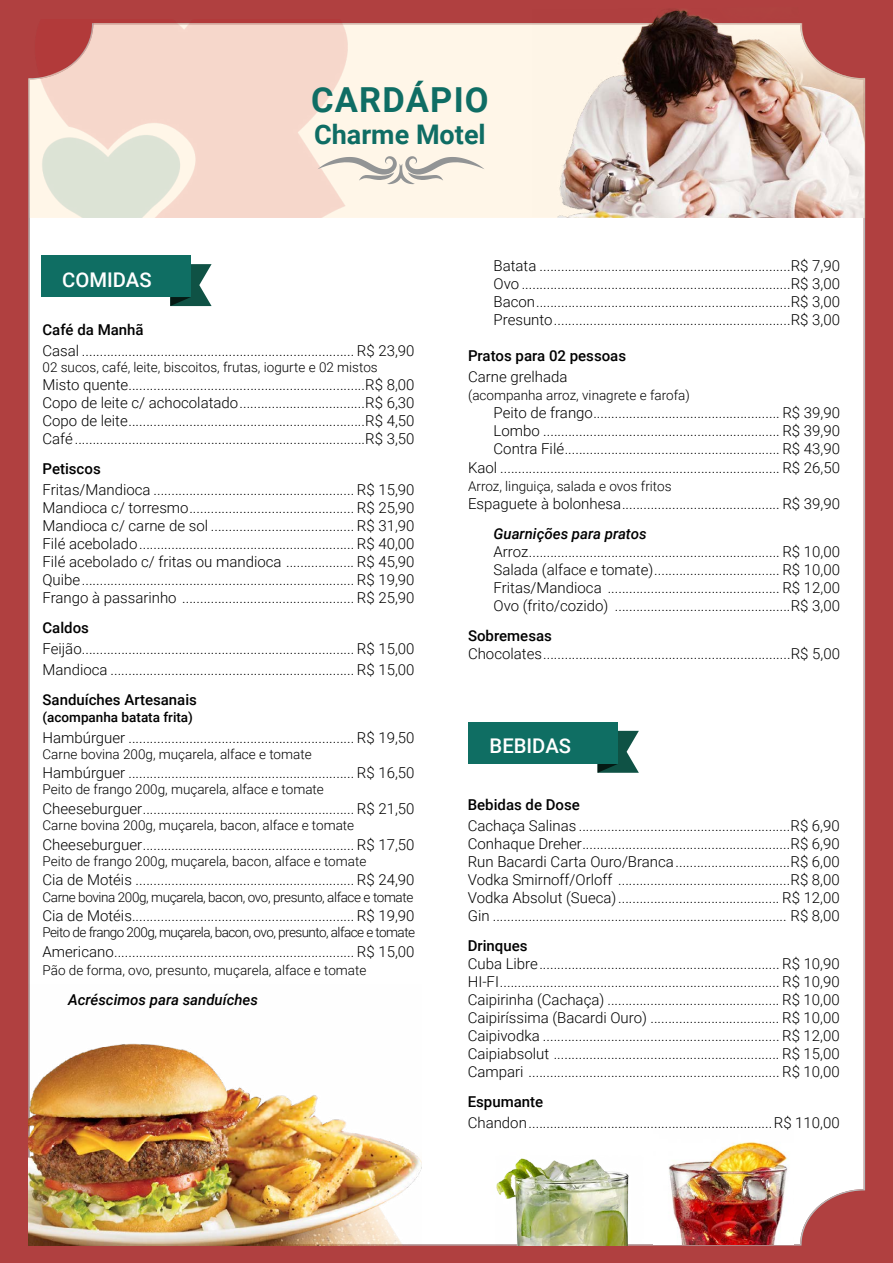
<style>
.page{position:relative;width:893px;height:1263px;background:#b04040}
.page>*{position:absolute;margin:0;border:0;box-sizing:border-box;transform-origin:0 0}
.t1{font:700 34.5px "Roboto";letter-spacing:.035em;color:#0f6d64}
.t2{font:700 27px "Roboto";color:#0f6d64}
.t3{font:500 20.25px "Roboto";color:#fff}
.t4{font:300 15px/18px "Roboto";color:#000;text-align:justify}
.t5{font:500 15px "Roboto";color:#000}
.t6{font:italic 500 15px "Roboto";color:#000}
.t7{font:300 13.5px "Roboto";color:#000}
.t8{font:300 13.5px "Roboto";letter-spacing:-.04em;color:#000}
.t9{font:300 13.5px "Roboto";letter-spacing:-.03em;color:#000}
.t10{font:500 13.5px "Roboto";color:#000}
</style>
<div class="page">
<div style="left:28px;top:218px;width:837px;height:1027px;background:#fff"></div>
<img style="left:653px;top:1127px;width:140px;height:117px">
<img style="left:484px;top:1144px;width:166px;height:101px">
<svg style="left:598px;top:731px;width:41px;height:42px"></svg>
<div style="left:468px;top:722px;width:150px;height:42px;background:#0f6e63"></div>
<svg style="left:170px;top:264px;width:42px;height:42px"></svg>
<div style="left:41px;top:255px;width:150px;height:42px;background:#0f6e63"></div>
<div style="left:368px;top:23px;width:164px;height:195px;background:#fff6e8"></div>
<img style="left:532px;top:8px;width:333px;height:210px">
<img style="left:28px;top:23px;width:340px;height:195px">
<svg style="left:317px;top:156px;width:168px;height:28px;background:#e2dbd1"></svg>
<img style="left:28px;top:984px;width:394px;height:261px">
<h1 class="t1" style="left:311px;top:76px;width:179px">Cardápio</h1>
<h2 class="t2" style="left:314px;top:116px;width:173px">Charme Motel</h2>
<h3 class="t3" style="left:62px;top:265px;width:91px">COMIDAS</h3>
<p class="t5" style="left:43px;top:319px;width:103px">Café da Manhã</p>
<p class="t4" style="left:43px;top:341px;width:373px">Casal ............................................................................ R$ 23,90</p>
<p class="t7" style="left:43px;top:358px;width:337px">02 sucos, café, leite, biscoitos, frutas, iogurte e 02 mistos</p>
<p class="t4" style="left:43px;top:375px;width:373px">Misto quente..................................................................R$ 8,00<br>Copo de leite c/ achocolatado...................................R$ 6,30<br>Copo de leite..................................................................R$ 4,50<br>Café.................................................................................R$ 3,50</p>
<p class="t5" style="left:43px;top:458px;width:60px">Petiscos</p>
<p class="t4" style="left:43px;top:480px;width:373px">Fritas/Mandioca ........................................................ R$ 15,90<br>Mandioca c/ torresmo.............................................. R$ 25,90<br>Mandioca c/ carne de sol ........................................ R$ 31,90<br>Filé acebolado............................................................ R$ 40,00<br>Filé acebolado c/ fritas ou mandioca ................... R$ 45,90<br>Quibe............................................................................ R$ 19,90<br>Frango à passarinho ................................................ R$ 25,90</p>
<p class="t5" style="left:42px;top:617px;width:48px">Caldos</p>
<p class="t4" style="left:42px;top:638px;width:373px;line-height:21px">Feijão............................................................................ R$ 15,00<br>Mandioca .................................................................... R$ 15,00</p>
<p class="t5" style="left:42px;top:689px;width:156px">Sanduíches Artesanais</p>
<p class="t10" style="left:43px;top:707px;width:152px">(acompanha batata frita)</p>
<p class="t4" style="left:43px;top:728px;width:373px">Hambúrguer ............................................................... R$ 19,50</p>
<p class="t7" style="left:43px;top:744px;width:271px">Carne bovina 200g, muçarela, alface e tomate</p>
<p class="t4" style="left:43px;top:763px;width:373px">Hambúrguer ............................................................... R$ 16,50</p>
<p class="t7" style="left:43px;top:780px;width:283px">Peito de frango 200g, muçarela, alface e tomate</p>
<p class="t4" style="left:43px;top:799px;width:373px">Cheeseburguer........................................................... R$ 21,50</p>
<p class="t7" style="left:43px;top:816px;width:313px">Carne bovina 200g, muçarela, bacon, alface e tomate</p>
<p class="t4" style="left:43px;top:835px;width:373px">Cheeseburguer........................................................... R$ 17,50</p>
<p class="t7" style="left:43px;top:851px;width:325px">Peito de frango 200g, muçarela, bacon, alface e tomate</p>
<p class="t4" style="left:43px;top:870px;width:373px">Cia de Motéis ............................................................. R$ 24,90</p>
<p class="t9" style="left:43px;top:887px;width:372px">Carne bovina 200g, muçarela, bacon, ovo, presunto, alface e tomate</p>
<p class="t4" style="left:43px;top:906px;width:373px">Cia de Motéis.............................................................. R$ 19,90</p>
<p class="t8" style="left:43px;top:923px;width:374px">Peito de frango 200g, muçarela, bacon, ovo, presunto, alface e tomate</p>
<p class="t4" style="left:43px;top:942px;width:373px">Americano................................................................... R$ 15,00</p>
<p class="t7" style="left:43px;top:960px;width:325px">Pão de forma, ovo, presunto, muçarela, alface e tomate</p>
<p class="t6" style="left:68px;top:989px;width:191px">Acréscimos para sanduíches</p>
<p class="t4" style="left:493px;top:256px;width:348px">Batata ......................................................................R$ 7,90<br>Ovo ...........................................................................R$ 3,00<br>Bacon.......................................................................R$ 3,00<br>Presunto..................................................................R$ 3,00</p>
<p class="t5" style="left:468px;top:345px;width:160px">Pratos para 02 pessoas</p>
<p class="t4" style="left:468px;top:367px;width:101px">Carne grelhada</p>
<p class="t7" style="left:468px;top:386px;width:223px">(acompanha arroz, vinagrete e farofa)</p>
<p class="t4" style="left:493px;top:403px;width:348px">Peito de frango.................................................... R$ 39,90<br>Lombo .................................................................. R$ 39,90<br>Contra Filé............................................................ R$ 43,90</p>
<p class="t4" style="left:468px;top:458px;width:373px">Kaol .............................................................................. R$ 26,50</p>
<p class="t7" style="left:468px;top:477px;width:205px">Arroz, linguiça, salada e ovos fritos</p>
<p class="t4" style="left:468px;top:494px;width:373px">Espaguete à bolonhesa............................................ R$ 39,90</p>
<p class="t6" style="left:493px;top:523px;width:155px">Guarnições para pratos</p>
<p class="t4" style="left:493px;top:542px;width:348px">Arroz...................................................................... R$ 10,00<br>Salada (alface e tomate)................................... R$ 10,00<br>Fritas/Mandioca ................................................ R$ 12,00<br>Ovo (frito/cozido) .................................................R$ 3,00</p>
<p class="t5" style="left:468px;top:625px;width:85px">Sobremesas</p>
<p class="t4" style="left:468px;top:644px;width:373px">Chocolates.....................................................................R$ 5,00</p>
<h3 class="t3" style="left:490px;top:732px;width:83px">BEBIDAS</h3>
<p class="t5" style="left:468px;top:794px;width:114px">Bebidas de Dose</p>
<p class="t4" style="left:468px;top:816px;width:373px">Cachaça Salinas ...........................................................R$ 6,90<br>Conhaque Dreher..........................................................R$ 6,90<br>Run Bacardi Carta Ouro/Branca................................R$ 6,00<br>Vodka Smirnoff/Orloff ................................................R$ 8,00<br>Vodka Absolut (Sueca)............................................. R$ 12,00<br>Gin .................................................................................. R$ 8,00</p>
<p class="t5" style="left:468px;top:935px;width:61px">Drinques</p>
<p class="t4" style="left:468px;top:954px;width:374px">Cuba Libre................................................................... R$ 10,90<br>HI-FI.............................................................................. R$ 10,90<br>Caipirinha (Cachaça) ................................................ R$ 10,00<br>Caipiríssima (Bacardi Ouro) .................................... R$ 10,00<br>Caipivodka .................................................................. R$ 12,00<br>Caipiabsolut ............................................................... R$ 15,00<br>Campari ...................................................................... R$ 10,00</p>
<p class="t5" style="left:468px;top:1091px;width:77px">Espumante</p>
<p class="t4" style="left:468px;top:1113px;width:373px">Chandon....................................................................R$ 110,00</p>
</div>
